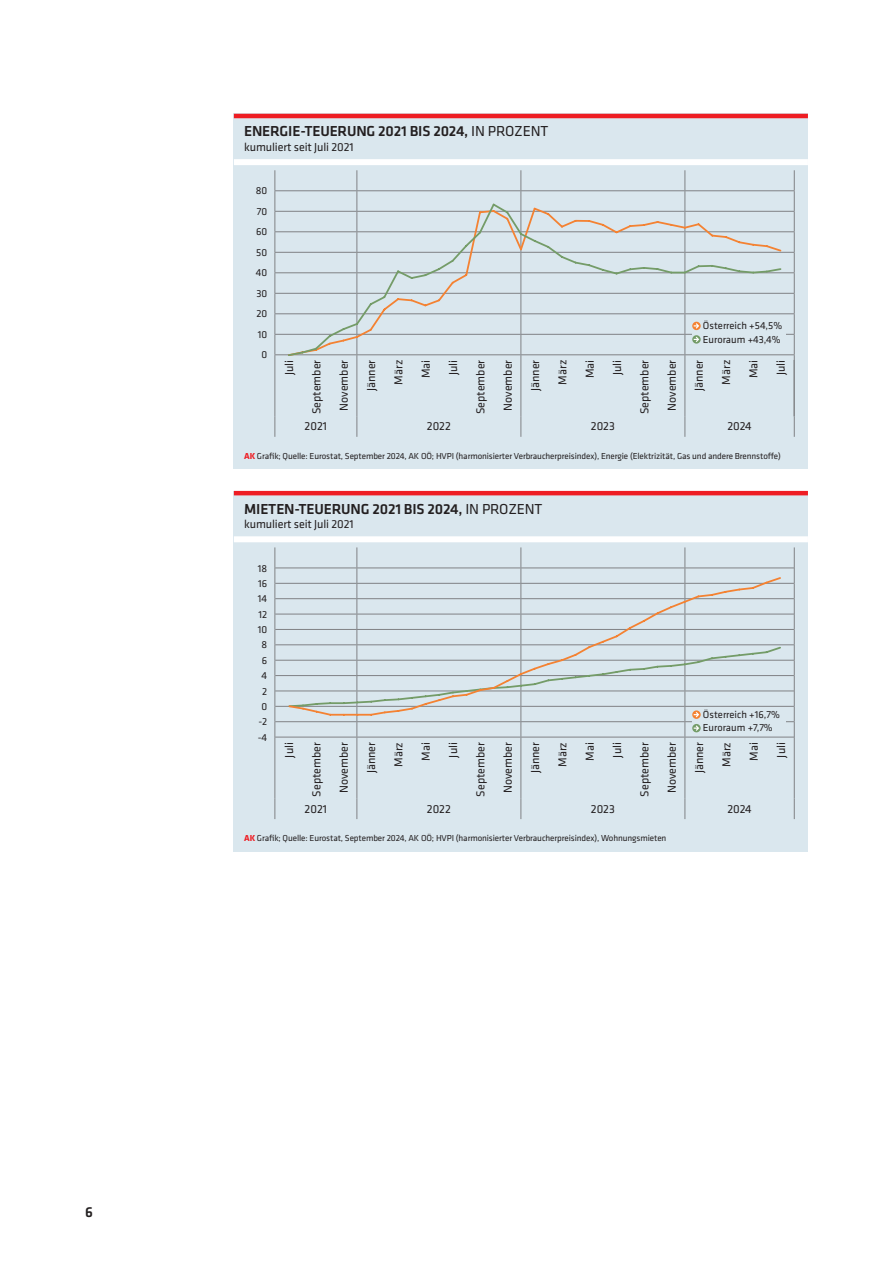
<style>
.page{position:relative;width:893px;height:1263px;background:#fff}
.page>*{position:absolute;margin:0;border:0;box-sizing:border-box;transform-origin:0 0}
.t1{font:500 15px "Klavika Basic";letter-spacing:-.01em;color:#231f20}
.t2{font:12px "Klavika Basic";color:#231f20}
.t3{font:10.5px/15.3px "Klavika Basic";color:#231f20;text-align:center}
.t4{font:9px "Klavika Basic";letter-spacing:-.01em;color:#231f20}
.s1{font-weight:400}
.s2{font-weight:700;color:#ee1d23}
</style>
<div class="page">
<div style="left:234px;top:114px;width:574px;height:355px;background:#dae7ee"></div>
<div style="left:234px;top:159px;width:574px;height:6px;background:#fff"></div>
<hr style="left:234px;top:114px;width:574px;height:4px;background:#ee1d23">
<hr style="left:274px;top:190px;width:83px;height:1px;background:#808285">
<hr style="left:357px;top:190px;width:164px;height:1px;background:#808285">
<hr style="left:521px;top:190px;width:164px;height:1px;background:#808285">
<hr style="left:685px;top:190px;width:110px;height:1px;background:#808285">
<hr style="left:274px;top:211px;width:83px;height:1px;background:#808285">
<hr style="left:685px;top:211px;width:110px;height:1px;background:#808285">
<hr style="left:274px;top:231px;width:83px;height:1px;background:#808285">
<hr style="left:685px;top:231px;width:110px;height:1px;background:#808285">
<hr style="left:274px;top:252px;width:83px;height:1px;background:#808285">
<hr style="left:685px;top:252px;width:110px;height:1px;background:#808285">
<hr style="left:274px;top:272px;width:83px;height:1px;background:#808285">
<hr style="left:685px;top:272px;width:110px;height:1px;background:#808285">
<hr style="left:274px;top:293px;width:83px;height:1px;background:#808285">
<hr style="left:685px;top:293px;width:110px;height:1px;background:#808285">
<hr style="left:274px;top:313px;width:83px;height:1px;background:#808285">
<hr style="left:685px;top:313px;width:110px;height:1px;background:#808285">
<hr style="left:274px;top:334px;width:83px;height:1px;background:#808285">
<hr style="left:685px;top:334px;width:110px;height:1px;background:#808285">
<hr style="left:274px;top:354px;width:83px;height:1px;background:#808285">
<svg style="left:274px;top:170px;width:1px;height:184px"></svg>
<svg style="left:356px;top:170px;width:1px;height:32px"></svg>
<svg style="left:520px;top:170px;width:1px;height:32px"></svg>
<svg style="left:684px;top:170px;width:1px;height:32px"></svg>
<svg style="left:794px;top:170px;width:1px;height:184px"></svg>
<hr style="left:274px;top:355px;width:1px;height:61px;background:#808285">
<hr style="left:356px;top:355px;width:1px;height:61px;background:#808285">
<hr style="left:520px;top:355px;width:1px;height:61px;background:#808285">
<svg style="left:274px;top:416px;width:1px;height:21px"></svg>
<svg style="left:356px;top:416px;width:1px;height:21px"></svg>
<svg style="left:520px;top:416px;width:1px;height:21px"></svg>
<svg style="left:684px;top:416px;width:1px;height:21px"></svg>
<svg style="left:794px;top:416px;width:1px;height:21px"></svg>
<hr style="left:685px;top:354px;width:110px;height:1px;background:#808285">
<hr style="left:684px;top:355px;width:1px;height:61px;background:#808285">
<hr style="left:794px;top:355px;width:1px;height:61px;background:#808285">
<svg style="left:287px;top:202px;width:496px;height:155px"></svg>
<div style="left:692px;top:321px;width:94px;height:27px;background:#dae7ee"></div>
<svg style="left:692px;top:322px;width:9px;height:8px"></svg>
<svg style="left:694px;top:323px;width:5px;height:6px"></svg>
<svg style="left:692px;top:335px;width:9px;height:9px"></svg>
<svg style="left:694px;top:337px;width:5px;height:5px"></svg>
<div style="left:234px;top:491px;width:574px;height:360px;background:#dae7ee"></div>
<hr style="left:234px;top:491px;width:574px;height:4px;background:#ee1d23">
<div style="left:234px;top:536px;width:574px;height:6px;background:#fff"></div>
<svg style="left:274px;top:547px;width:1px;height:190px"></svg>
<svg style="left:794px;top:547px;width:1px;height:190px"></svg>
<hr style="left:275px;top:567px;width:82px;height:1px;background:#808285">
<hr style="left:685px;top:567px;width:109px;height:1px;background:#808285">
<hr style="left:275px;top:583px;width:82px;height:1px;background:#808285">
<hr style="left:685px;top:583px;width:109px;height:1px;background:#808285">
<hr style="left:275px;top:598px;width:82px;height:1px;background:#808285">
<hr style="left:685px;top:598px;width:109px;height:1px;background:#808285">
<hr style="left:275px;top:614px;width:82px;height:1px;background:#808285">
<hr style="left:685px;top:614px;width:109px;height:1px;background:#808285">
<hr style="left:275px;top:629px;width:82px;height:1px;background:#808285">
<hr style="left:685px;top:629px;width:109px;height:1px;background:#808285">
<hr style="left:275px;top:644px;width:82px;height:1px;background:#808285">
<hr style="left:685px;top:644px;width:109px;height:1px;background:#808285">
<hr style="left:275px;top:660px;width:82px;height:1px;background:#808285">
<hr style="left:685px;top:660px;width:109px;height:1px;background:#808285">
<hr style="left:275px;top:675px;width:82px;height:1px;background:#808285">
<hr style="left:685px;top:675px;width:109px;height:1px;background:#808285">
<hr style="left:275px;top:690px;width:82px;height:1px;background:#808285">
<hr style="left:685px;top:690px;width:109px;height:1px;background:#808285">
<hr style="left:275px;top:706px;width:82px;height:1px;background:#808285">
<hr style="left:685px;top:706px;width:109px;height:1px;background:#808285">
<hr style="left:275px;top:721px;width:82px;height:1px;background:#808285">
<hr style="left:685px;top:721px;width:109px;height:1px;background:#808285">
<hr style="left:275px;top:737px;width:82px;height:1px;background:#808285">
<hr style="left:357px;top:737px;width:164px;height:1px;background:#808285">
<hr style="left:521px;top:737px;width:164px;height:1px;background:#808285">
<hr style="left:685px;top:737px;width:109px;height:1px;background:#808285">
<hr style="left:357px;top:737px;width:1px;height:62px;background:#808285">
<hr style="left:521px;top:737px;width:1px;height:62px;background:#808285">
<hr style="left:685px;top:737px;width:1px;height:62px;background:#808285">
<svg style="left:357px;top:799px;width:1px;height:20px"></svg>
<svg style="left:521px;top:799px;width:1px;height:20px"></svg>
<svg style="left:685px;top:799px;width:1px;height:20px"></svg>
<hr style="left:274px;top:737px;width:1px;height:62px;background:#808285">
<svg style="left:274px;top:799px;width:1px;height:20px"></svg>
<hr style="left:794px;top:737px;width:1px;height:62px;background:#808285">
<svg style="left:794px;top:799px;width:1px;height:20px"></svg>
<div style="left:692px;top:710px;width:94px;height:25px;background:#dae7ee"></div>
<svg style="left:287px;top:547px;width:495px;height:190px"></svg>
<p class="t1" style="left:85px;top:1202px;width:9px">6</p>
<p class="t1" style="left:244px;top:121px;width:306px">ENERGIE-TEUERUNG 2021 BIS 2024, <span class="s1">IN PROZENT</span></p>
<p class="t2" style="left:244px;top:139px;width:111px">kumuliert seit Juli 2021</p>
<p class="t3" style="left:256px;top:180px;width:13px;line-height:20.5px">80<br>70<br>60<br>50<br>40<br>30<br>20<br>10<br>0</p>
<p class="t2" style="left:281px;top:375px;width:17px;rotate:-90deg">Juli</p>
<p class="t2" style="left:309px;top:414px;width:56px;rotate:-90deg">September</p>
<p class="t2" style="left:336px;top:411px;width:52px;rotate:-90deg">November</p>
<p class="t2" style="left:363px;top:391px;width:33px;rotate:-90deg">Jänner</p>
<p class="t2" style="left:391px;top:385px;width:26px;rotate:-90deg">März</p>
<p class="t2" style="left:418px;top:378px;width:20px;rotate:-90deg">Mai</p>
<p class="t2" style="left:445px;top:375px;width:17px;rotate:-90deg">Juli</p>
<p class="t2" style="left:473px;top:414px;width:56px;rotate:-90deg">September</p>
<p class="t2" style="left:500px;top:411px;width:52px;rotate:-90deg">November</p>
<p class="t2" style="left:527px;top:391px;width:33px;rotate:-90deg">Jänner</p>
<p class="t2" style="left:555px;top:385px;width:26px;rotate:-90deg">März</p>
<p class="t2" style="left:582px;top:378px;width:20px;rotate:-90deg">Mai</p>
<p class="t2" style="left:609px;top:375px;width:17px;rotate:-90deg">Juli</p>
<p class="t2" style="left:637px;top:414px;width:56px;rotate:-90deg">September</p>
<p class="t2" style="left:664px;top:411px;width:52px;rotate:-90deg">November</p>
<p class="t2" style="left:691px;top:391px;width:33px;rotate:-90deg">Jänner</p>
<p class="t2" style="left:718px;top:385px;width:26px;rotate:-90deg">März</p>
<p class="t2" style="left:746px;top:378px;width:20px;rotate:-90deg">Mai</p>
<p class="t2" style="left:773px;top:375px;width:17px;rotate:-90deg">Juli</p>
<p class="t2" style="left:305px;top:419px;width:24px">2021</p>
<p class="t2" style="left:427px;top:419px;width:26px">2022</p>
<p class="t2" style="left:591px;top:419px;width:26px">2023</p>
<p class="t2" style="left:727px;top:419px;width:26px">2024</p>
<p class="t4" style="left:244px;top:450px;width:538px"><span class="s2">AK</span> Grafik; Quelle: Eurostat, September 2024, AK OÖ; HVPI (harmonisierter Verbraucherpreisindex), Energie (Elektrizität, Gas und andere Brennstoffe)</p>
<p class="t3" style="left:703px;top:318px;width:81px;line-height:13.5px;text-align:left">Österreich +54,5%<br>Euroraum +43,4%</p>
<p class="t1" style="left:244px;top:498px;width:300px">MIETEN-TEUERUNG 2021 BIS 2024, <span class="s1">IN PROZENT</span></p>
<p class="t2" style="left:244px;top:516px;width:111px">kumuliert seit Juli 2021</p>
<p class="t3" style="left:258px;top:560px;width:11px">18<br>16<br>14<br>12<br>10<br>8<br>6<br>4<br>2<br>0 -2 -4</p>
<p class="t2" style="left:281px;top:757px;width:17px;rotate:-90deg">Juli</p>
<p class="t2" style="left:309px;top:796px;width:56px;rotate:-90deg">September</p>
<p class="t2" style="left:336px;top:793px;width:52px;rotate:-90deg">November</p>
<p class="t2" style="left:363px;top:773px;width:33px;rotate:-90deg">Jänner</p>
<p class="t2" style="left:391px;top:767px;width:26px;rotate:-90deg">März</p>
<p class="t2" style="left:418px;top:760px;width:20px;rotate:-90deg">Mai</p>
<p class="t2" style="left:445px;top:757px;width:17px;rotate:-90deg">Juli</p>
<p class="t2" style="left:473px;top:796px;width:56px;rotate:-90deg">September</p>
<p class="t2" style="left:500px;top:793px;width:52px;rotate:-90deg">November</p>
<p class="t2" style="left:527px;top:773px;width:33px;rotate:-90deg">Jänner</p>
<p class="t2" style="left:555px;top:767px;width:26px;rotate:-90deg">März</p>
<p class="t2" style="left:582px;top:760px;width:20px;rotate:-90deg">Mai</p>
<p class="t2" style="left:609px;top:757px;width:17px;rotate:-90deg">Juli</p>
<p class="t2" style="left:637px;top:796px;width:56px;rotate:-90deg">September</p>
<p class="t2" style="left:664px;top:793px;width:52px;rotate:-90deg">November</p>
<p class="t2" style="left:691px;top:773px;width:33px;rotate:-90deg">Jänner</p>
<p class="t2" style="left:719px;top:767px;width:26px;rotate:-90deg">März</p>
<p class="t2" style="left:746px;top:760px;width:20px;rotate:-90deg">Mai</p>
<p class="t2" style="left:773px;top:757px;width:17px;rotate:-90deg">Juli</p>
<p class="t2" style="left:305px;top:801px;width:24px">2021</p>
<p class="t2" style="left:427px;top:801px;width:26px">2022</p>
<p class="t2" style="left:591px;top:801px;width:26px">2023</p>
<p class="t2" style="left:727px;top:801px;width:26px">2024</p>
<p class="t4" style="left:244px;top:832px;width:424px"><span class="s2">AK</span> Grafik; Quelle: Eurostat, September 2024, AK OÖ; HVPI (harmonisierter Verbraucherpreisindex), Wohnungsmieten</p>
<p class="t3" style="left:703px;top:707px;width:78px;line-height:13.5px;text-align:left">Österreich +16,7%<br>Euroraum +7,7%</p>
</div>
